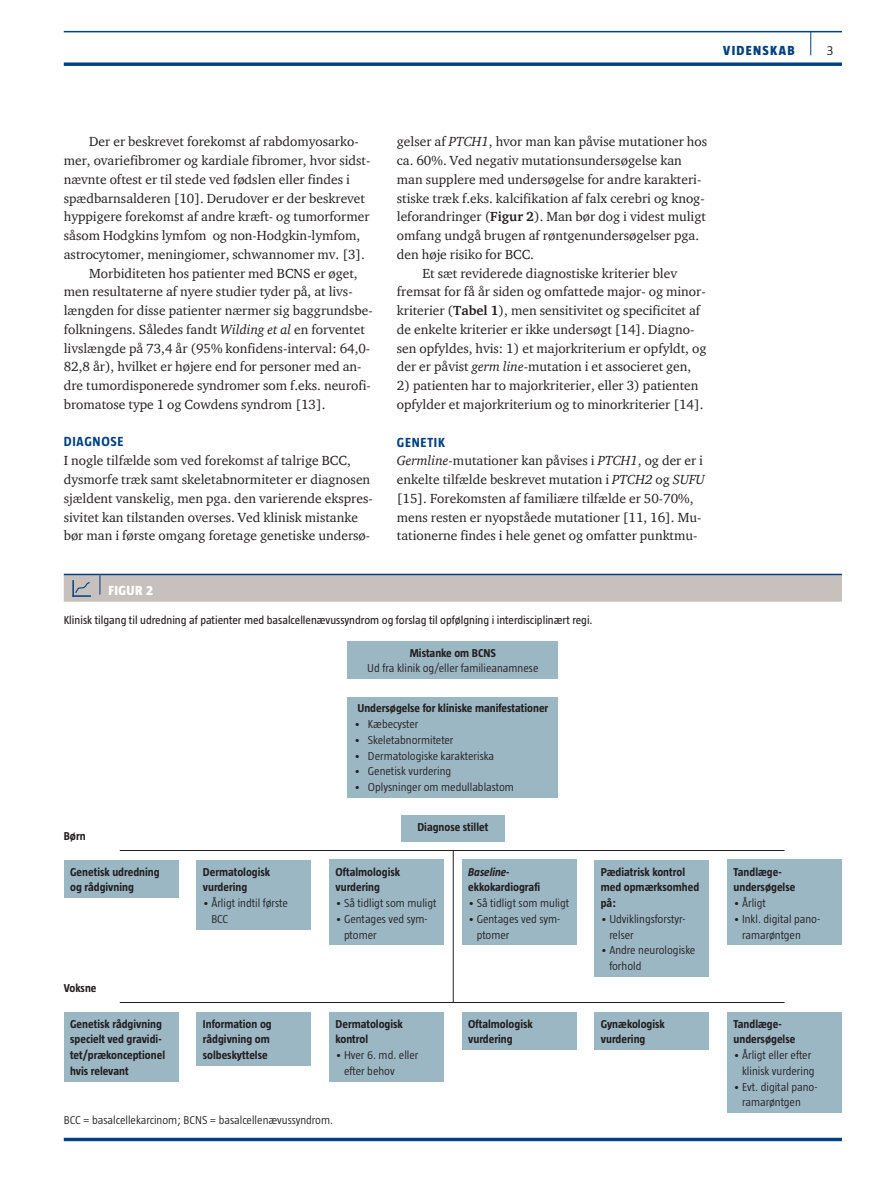
<style>
.page{position:relative;width:893px;height:1191px;background:#fff}
.page>*{position:absolute;margin:0;border:0;box-sizing:border-box;transform-origin:0 0}
.t1{font:13.5px/18.8px "ITC Charter Com";color:#231f20}
.t2{font:700 13.5px "Taz";letter-spacing:.055em;color:#014081}
.t3{font:800 13.5px "Taz";letter-spacing:.095em;color:#014081}
.t4{font:800 13.5px "Taz";color:#fff}
.t5{font:300 13.5px "Taz";color:#231f20}
.t6{font:300 11.7px/15.8px "Taz";color:#231f20}
.t7{font:700 11.7px/15.8px "Taz";color:#231f20}
.t8{font:11.7px "Taz";color:#231f20}
.t9{font:italic 700 11.7px "Taz";color:#231f20}
.s1{font-style:italic}
.s2{font-weight:700}
</style>
<div class="page">
<hr style="left:64px;top:31px;width:778px;height:1px;background:#014081">
<svg style="left:64px;top:62px;width:778px;height:4px;background:#235991"></svg>
<svg style="left:810px;top:32px;width:1px;height:23px"></svg>
<hr style="left:64px;top:573px;width:36px;height:2px;background:#014081">
<hr style="left:100px;top:573px;width:742px;height:2px;background:#014081">
<svg style="left:64px;top:574px;width:778px;height:27px;background:#bdb9b9"></svg>
<div style="left:348px;top:641px;width:210px;height:37px;background:#9cb7c4"></div>
<div style="left:64px;top:860px;width:115px;height:37px;background:#9cb7c4"></div>
<div style="left:64px;top:1012px;width:115px;height:69px;background:#9cb7c4"></div>
<div style="left:196px;top:860px;width:115px;height:69px;background:#9cb7c4"></div>
<div style="left:196px;top:1012px;width:115px;height:53px;background:#9cb7c4"></div>
<div style="left:329px;top:860px;width:115px;height:85px;background:#9cb7c4"></div>
<div style="left:329px;top:1012px;width:115px;height:69px;background:#9cb7c4"></div>
<div style="left:462px;top:860px;width:115px;height:85px;background:#9cb7c4"></div>
<div style="left:462px;top:1012px;width:115px;height:37px;background:#9cb7c4"></div>
<div style="left:594px;top:860px;width:115px;height:116px;background:#9cb7c4"></div>
<div style="left:594px;top:1012px;width:115px;height:37px;background:#9cb7c4"></div>
<div style="left:727px;top:860px;width:115px;height:85px;background:#9cb7c4"></div>
<div style="left:727px;top:1012px;width:115px;height:100px;background:#9cb7c4"></div>
<div style="left:401px;top:815px;width:103px;height:26px;background:#9cb7c4"></div>
<div style="left:348px;top:696px;width:210px;height:101px;background:#9cb7c4"></div>
<hr style="left:120px;top:850px;width:664px;height:1px;background:#231f20">
<hr style="left:120px;top:1002px;width:664px;height:1px;background:#231f20">
<hr style="left:453px;top:850px;width:1px;height:152px;background:#231f20">
<svg style="left:64px;top:1137px;width:778px;height:4px;background:#316499"></svg>
<p class="t3" style="left:723px;top:43px;width:73px">VIDENSKAB</p>
<p class="t5" style="left:827px;top:43px;width:8px">3</p>
<p class="t1" style="left:89px;top:132px;width:271px">Der er beskrevet forekomst af rabdomyosarko-</p>
<p class="t1" style="left:64px;top:151px;width:308px">mer, ovariefibromer og kardiale fibromer, hvor sidst-</p>
<p class="t1" style="left:64px;top:170px;width:288px">nævnte oftest er til stede ved fødslen eller findes i</p>
<p class="t1" style="left:64px;top:188px;width:303px">spædbarnsalderen [10]. Derudover er der beskrevet</p>
<p class="t1" style="left:64px;top:207px;width:307px">hyppigere forekomst af andre kræft- og tumorformer</p>
<p class="t1" style="left:64px;top:226px;width:298px">såsom Hodgkins lymfom og non-Hodgkin-lymfom,</p>
<p class="t1" style="left:64px;top:245px;width:303px">astrocytomer, meningiomer, schwannomer mv. [3].</p>
<p class="t1" style="left:89px;top:263px;width:270px">Morbiditeten hos patienter med BCNS er øget,</p>
<p class="t1" style="left:64px;top:282px;width:290px">men resultaterne af nyere studier tyder på, at livs-</p>
<p class="t1" style="left:64px;top:301px;width:310px">længden for disse patienter nærmer sig baggrundsbe-</p>
<p class="t1" style="left:64px;top:320px;width:303px">folkningens. Således fandt <span class="s1">Wilding et al</span> en forventet</p>
<p class="t1" style="left:64px;top:338px;width:308px">livslængde på 73,4 år (95% konfidens-interval: 64,0-</p>
<p class="t1" style="left:64px;top:357px;width:299px">82,8 år), hvilket er højere end for personer med an-</p>
<p class="t1" style="left:64px;top:376px;width:309px">dre tumordisponerede syndromer som f.eks. neurofi-</p>
<p class="t1" style="left:64px;top:395px;width:263px">bromatose type 1 og Cowdens syndrom [13].</p>
<p class="t2" style="left:64px;top:434px;width:61px">DIAGNOSE</p>
<p class="t1" style="left:64px;top:451px;width:310px">I nogle tilfælde som ved forekomst af talrige BCC, dysmorfe træk samt skeletabnormiteter er diagnosen sjældent vanskelig, men pga. den varierende ekspres&shy;sivitet kan tilstanden overses. Ved klinisk mistanke bør man i første omgang foretage genetiske undersø-</p>
<p class="t1" style="left:397px;top:132px;width:312px">gelser af <span class="s1">PTCH1</span>, hvor man kan påvise mutationer hos</p>
<p class="t1" style="left:397px;top:151px;width:287px">ca. 60%. Ved negativ mutationsundersøgelse kan</p>
<p class="t1" style="left:397px;top:170px;width:306px">man supplere med undersøgelse for andre karakteri-</p>
<p class="t1" style="left:397px;top:188px;width:309px">stiske træk f.eks. kalcifikation af falx cerebri og knog-</p>
<p class="t1" style="left:397px;top:207px;width:311px">leforandringer (<span class="s2">Figur 2</span>). Man bør dog i videst muligt</p>
<p class="t1" style="left:397px;top:226px;width:304px">omfang undgå brugen af røntgenundersøgelser pga.</p>
<p class="t1" style="left:397px;top:245px;width:139px">den høje risiko for BCC.</p>
<p class="t1" style="left:422px;top:263px;width:256px">Et sæt reviderede diagnostiske kriterier blev</p>
<p class="t1" style="left:397px;top:282px;width:310px">fremsat for få år siden og omfattede major- og minor-</p>
<p class="t1" style="left:397px;top:301px;width:305px">kriterier (<span class="s2">Tabel 1</span>), men sensitivitet og specificitet af</p>
<p class="t1" style="left:397px;top:320px;width:299px">de enkelte kriterier er ikke undersøgt [14]. Diagno-</p>
<p class="t1" style="left:397px;top:338px;width:311px">sen opfyldes, hvis: 1) et majorkriterium er opfyldt, og</p>
<p class="t1" style="left:397px;top:357px;width:296px">der er påvist <span class="s1">germ line</span>-mutation i et associeret gen,</p>
<p class="t1" style="left:397px;top:376px;width:308px">2) patienten har to majorkriterier, eller 3) patienten opfylder et majorkriterium og to minorkriterier [14].</p>
<p class="t2" style="left:397px;top:434px;width:49px">GENETIK</p>
<p class="t1" style="left:397px;top:451px;width:309px"><span class="s1">Germline</span>-mutationer kan påvises i <span class="s1">PTCH1</span>, og der er i enkelte tilfælde beskrevet mutation i <span class="s1">PTCH2</span> og <span class="s1">SUFU </span>[15]. Forekomsten af familiære tilfælde er 50-70%, mens resten er nyopståede mutationer [11, 16]. Mu&shy;tationerne findes i hele genet og omfatter punktmu-</p>
<p class="t4" style="left:108px;top:582px;width:46px">Figur 2</p>
<p class="t8" style="left:64px;top:613px;width:530px">Klinisk tilgang til udredning af patienter med basalcellenævussyndrom og forslag til opfølgning i interdisciplinært regi.</p>
<p class="t7" style="left:410px;top:644px;width:88px">Mistanke om BCNS</p>
<p class="t6" style="left:367px;top:660px;width:173px">Ud fra klinik og/eller familieanamnese</p>
<p class="t7" style="left:64px;top:828px;width:24px">Børn</p>
<p class="t7" style="left:70px;top:863px;width:91px">Genetisk udredning og rådgivning</p>
<p class="t7" style="left:64px;top:980px;width:34px">Voksne</p>
<p class="t7" style="left:70px;top:1015px;width:96px">Genetisk rådgivning specielt ved gravidi&shy;tet/prækonceptionel hvis relevant</p>
<p class="t7" style="left:203px;top:863px;width:69px">Dermatologisk vurdering</p>
<p class="t6" style="left:211px;top:895px;width:78px;text-indent:-9px">• Årligt indtil første<br>BCC</p>
<p class="t7" style="left:203px;top:1015px;width:70px">Information og rådgivning om solbeskyttelse</p>
<p class="t7" style="left:357px;top:700px;width:193px">Undersøgelse for kliniske manifestationer</p>
<p class="t6" style="left:354px;top:716px;width:66px">• Kæbecyster</p>
<p class="t6" style="left:354px;top:732px;width:101px">• Skeletabnormiteter</p>
<p class="t6" style="left:354px;top:747px;width:142px">• Dermatologiske karakteriska</p>
<p class="t6" style="left:354px;top:763px;width:99px">• Genetisk vurdering</p>
<p class="t6" style="left:354px;top:779px;width:161px">• Oplysninger om medullablastom</p>
<p class="t7" style="left:417px;top:819px;width:72px">Diagnose stillet</p>
<p class="t7" style="left:335px;top:863px;width:66px">Oftalmologisk vurdering</p>
<p class="t6" style="left:335px;top:895px;width:103px">• Så tidligt som muligt</p>
<p class="t6" style="left:344px;top:911px;width:85px;text-indent:-9px">• Gentages ved sym&shy;ptomer</p>
<p class="t7" style="left:335px;top:1015px;width:69px">Dermatologisk kontrol</p>
<p class="t6" style="left:344px;top:1047px;width:76px;text-indent:-9px">• Hver 6. md. eller efter behov</p>
<p class="t9" style="left:468px;top:865px;width:43px">Baseline-</p>
<p class="t7" style="left:468px;top:879px;width:74px">ekkokardiografi</p>
<p class="t6" style="left:468px;top:895px;width:103px">• Så tidligt som muligt</p>
<p class="t6" style="left:477px;top:911px;width:85px;text-indent:-9px">• Gentages ved sym&shy;ptomer</p>
<p class="t7" style="left:468px;top:1015px;width:66px">Oftalmologisk vurdering</p>
<p class="t6" style="left:64px;top:1112px;width:271px">BCC = basalcellekarcinom; BCNS = basalcellenævussyndrom.</p>
<p class="t7" style="left:601px;top:863px;width:100px">Pædiatrisk kontrol med opmærksomhed på:</p>
<p class="t6" style="left:609px;top:911px;width:78px;text-indent:-9px">• Udviklingsforstyr&shy;relser</p>
<p class="t6" style="left:609px;top:942px;width:87px;text-indent:-9px">• Andre neurologiske forhold</p>
<p class="t7" style="left:601px;top:1015px;width:66px">Gynækologisk vurdering</p>
<p class="t7" style="left:733px;top:863px;width:63px">Tandlæge&shy;undersøgelse</p>
<p class="t6" style="left:733px;top:895px;width:34px">• Årligt</p>
<p class="t6" style="left:742px;top:911px;width:80px;text-indent:-9px">• Inkl. digital pano&shy;ramarøntgen</p>
<p class="t7" style="left:733px;top:1015px;width:63px">Tandlæge&shy;undersøgelse</p>
<p class="t6" style="left:733px;top:1047px;width:83px;text-align:right">• Årligt eller efter klinisk vurdering</p>
<p class="t6" style="left:742px;top:1078px;width:77px;text-indent:-9px">• Evt. digital pano&shy;ramarøntgen</p>
</div>
